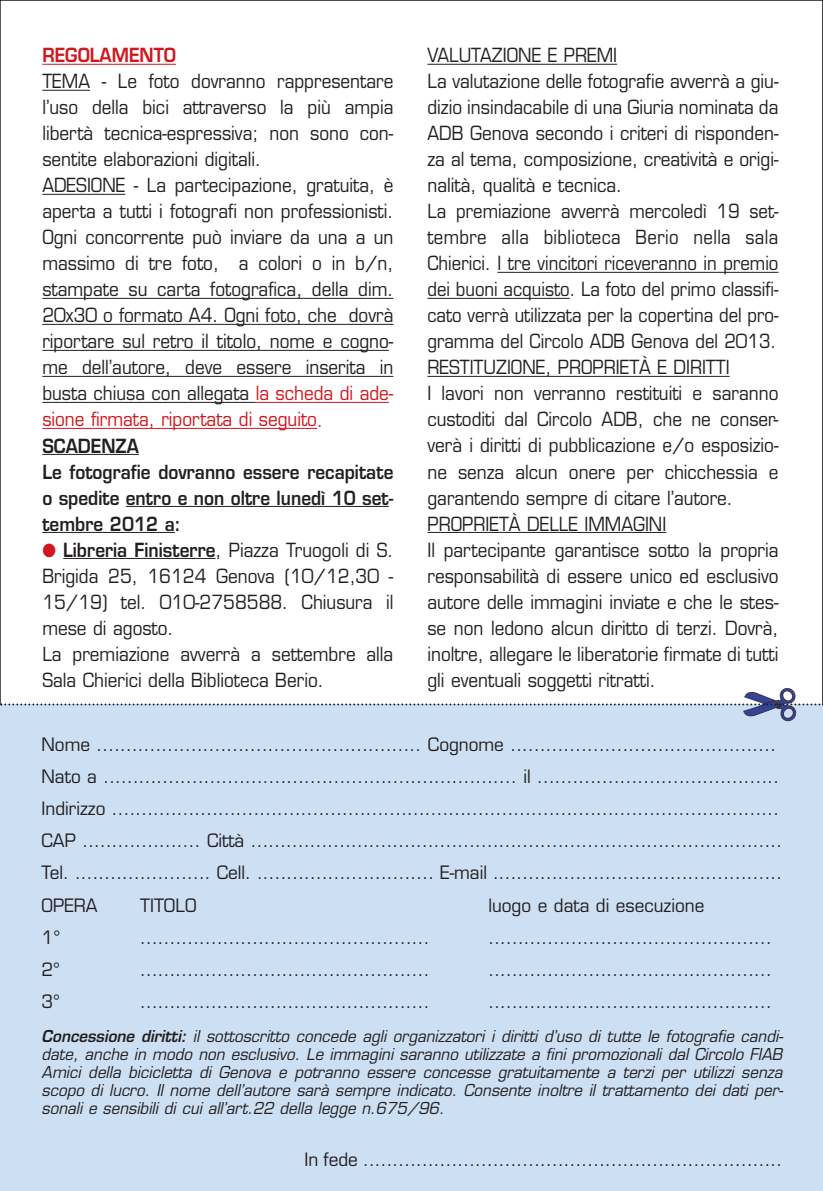
<style>
.page{position:relative;width:823px;height:1191px;background:#fff}
.page>*{position:absolute;margin:0;border:0;box-sizing:border-box;transform-origin:0 0}
.t1{font:19px/26px "Eurostile";color:#231f20;scale:.9 1}
.t2{font:600 19px/26px "Eurostile";color:#231f20;scale:.9 1}
.t3{font:600 19px "Eurostile";color:#d1161e;scale:.9 1}
.t4{font:18px/32px "Eurostile";color:#231f20;scale:.95 1}
.t5{font:italic 16px/18px "Eurostile";color:#231f20;text-align:justify;scale:.95 1}
.s1{color:#d1161e}
.s2{font-weight:600}
</style>
<div class="page">
<div style="left:0;top:705px;width:822px;height:486px;background:#cde0f3"></div>
<img style="left:766px;top:691px;width:15px;height:9px">
<hr style="left:42px;top:64px;width:134px;height:1px;background:#d1161e">
<hr style="left:42px;top:90px;width:48px;height:1px;background:#231f20">
<hr style="left:42px;top:194px;width:83px;height:1px;background:#231f20">
<hr style="left:42px;top:298px;width:351px;height:1px;background:#231f20">
<hr style="left:42px;top:324px;width:351px;height:1px;background:#231f20">
<hr style="left:42px;top:350px;width:346px;height:1px;background:#231f20">
<hr style="left:42px;top:376px;width:351px;height:1px;background:#231f20">
<hr style="left:42px;top:402px;width:214px;height:1px;background:#231f20">
<hr style="left:256px;top:402px;width:132px;height:1px;background:#d1161e">
<hr style="left:42px;top:428px;width:275px;height:1px;background:#d1161e">
<hr style="left:42px;top:454px;width:97px;height:1px;background:#231f20">
<hr style="left:126px;top:506px;width:262px;height:1px;background:#231f20">
<hr style="left:42px;top:532px;width:133px;height:1px;background:#231f20">
<hr style="left:63px;top:558px;width:152px;height:1px;background:#231f20">
<hr style="left:427px;top:64px;width:189px;height:1px;background:#231f20">
<hr style="left:497px;top:272px;width:281px;height:1px;background:#231f20">
<hr style="left:427px;top:298px;width:142px;height:1px;background:#231f20">
<hr style="left:427px;top:376px;width:302px;height:1px;background:#231f20">
<hr style="left:427px;top:532px;width:239px;height:1px;background:#231f20">
<svg style="left:0;top:703px;width:822px;height:2px"></svg>
<p class="t3" style="left:42px;top:48px;width:150px">REGOLAMENTO</p>
<p class="t1" style="left:42px;top:70px;width:391px">TEMA - Le foto dovranno rappresentare l’uso della bici attraverso la più ampia libertà tecnica-espressiva; non sono con&shy;sentite elaborazioni digitali.<br>ADESIONE - La partecipazione, gratuita, è aperta a tutti i fotografi non professionisti.<br>Ogni concorrente può inviare da una a un massimo di tre foto, a colori o in b/n, stampate su carta fotografica, della dim.<br>20x30 o formato A4. Ogni foto, che dovrà riportare sul retro il titolo, nome e cogno&shy;me dell’autore, deve essere inserita in busta chiusa con allegata <span class="s1">la scheda di ade&shy;sione firmata, riportata di seguito.</span></p>
<p class="t2" style="left:42px;top:434px;width:391px">SCADENZA<br>Le fotografie dovranno essere recapitate o spedite entro e non oltre lunedì 10 set&shy;tembre 2012 a:</p>
<p class="t1" style="left:42px;top:538px;width:391px"><span class="s1">●</span> <span class="s2">Libreria Finisterre</span>, Piazza Truogoli di S.<br>Brigida 25, 16124 Genova (10/12,30 - 15/19) tel. 010-2758588. Chiusura il mese di agosto.<br>La premiazione avverrà a settembre alla Sala Chierici della Biblioteca Berio.</p>
<p class="t1" style="left:427px;top:44px;width:391px">VALUTAZIONE E PREMI<br>La valutazione delle fotografie avverrà a giu&shy;dizio insindacabile di una Giuria nominata da ADB Genova secondo i criteri di risponden&shy;za al tema, composizione, creatività e origi&shy;nalità, qualità e tecnica.<br>La premiazione avverrà mercoledì 19 set&shy;tembre alla biblioteca Berio nella sala Chierici. I tre vincitori riceveranno in premio dei buoni acquisto. La foto del primo classifi&shy;cato verrà utilizzata per la copertina del pro&shy;gramma del Circolo ADB Genova del 2013.<br>RESTITUZIONE, PROPRIETÀ E DIRITTI<br>I lavori non verranno restituiti e saranno custoditi dal Circolo ADB, che ne conser&shy;verà i diritti di pubblicazione e/o esposizio&shy;ne senza alcun onere per chicchessia e garantendo sempre di citare l’autore.<br>PROPRIETÀ DELLE IMMAGINI<br>Il partecipante garantisce sotto la propria responsabilità di essere unico ed esclusivo autore delle immagini inviate e che le stes&shy;se non ledono alcun diritto di terzi. Dovrà, inoltre, allegare le liberatorie firmate di tutti gli eventuali soggetti ritratti.</p>
<p class="t4" style="left:41px;top:730px;width:781px">Nome ....................................................... Cognome .............................................<br>Nato a ...................................................................... il .........................................<br>Indirizzo .................................................................................................................<br>CAP .................... Città ..........................................................................................<br>Tel. ....................... Cell. .............................. E-mail .................................................<br>OPERA</p>
<p class="t4" style="left:140px;top:890px;width:61px">TITOLO</p>
<p class="t4" style="left:488px;top:890px;width:229px">luogo e data di esecuzione</p>
<p class="t4" style="left:41px;top:922px;width:21px">1°</p>
<p class="t4" style="left:140px;top:922px;width:306px">.................................................</p>
<p class="t4" style="left:488px;top:922px;width:300px">................................................</p>
<p class="t4" style="left:41px;top:954px;width:21px">2°</p>
<p class="t4" style="left:140px;top:954px;width:306px">.................................................</p>
<p class="t4" style="left:488px;top:954px;width:300px">................................................</p>
<p class="t4" style="left:41px;top:986px;width:21px">3°</p>
<p class="t4" style="left:140px;top:986px;width:306px">.................................................</p>
<p class="t4" style="left:488px;top:986px;width:300px">................................................</p>
<p class="t5" style="left:42px;top:1028px;width:781px"><span class="s2">Concessione diritti:</span> il sottoscritto concede agli organizzatori i diritti d’uso di tutte le fotografie candi&shy;date, anche in modo non esclusivo. Le immagini saranno utilizzate a fini promozionali dal Circolo FIAB Amici della bicicletta di Genova e potranno essere concesse gratuitamente a terzi per utilizzi senza scopo di lucro. Il nome dell’autore sarà sempre indicato. Consente inoltre il trattamento dei dati per&shy;sonali e sensibili di cui all’art.22 della legge n.675/96.</p>
<p class="t4" style="left:304px;top:1144px;width:504px">In fede .......................................................................</p>
</div>
